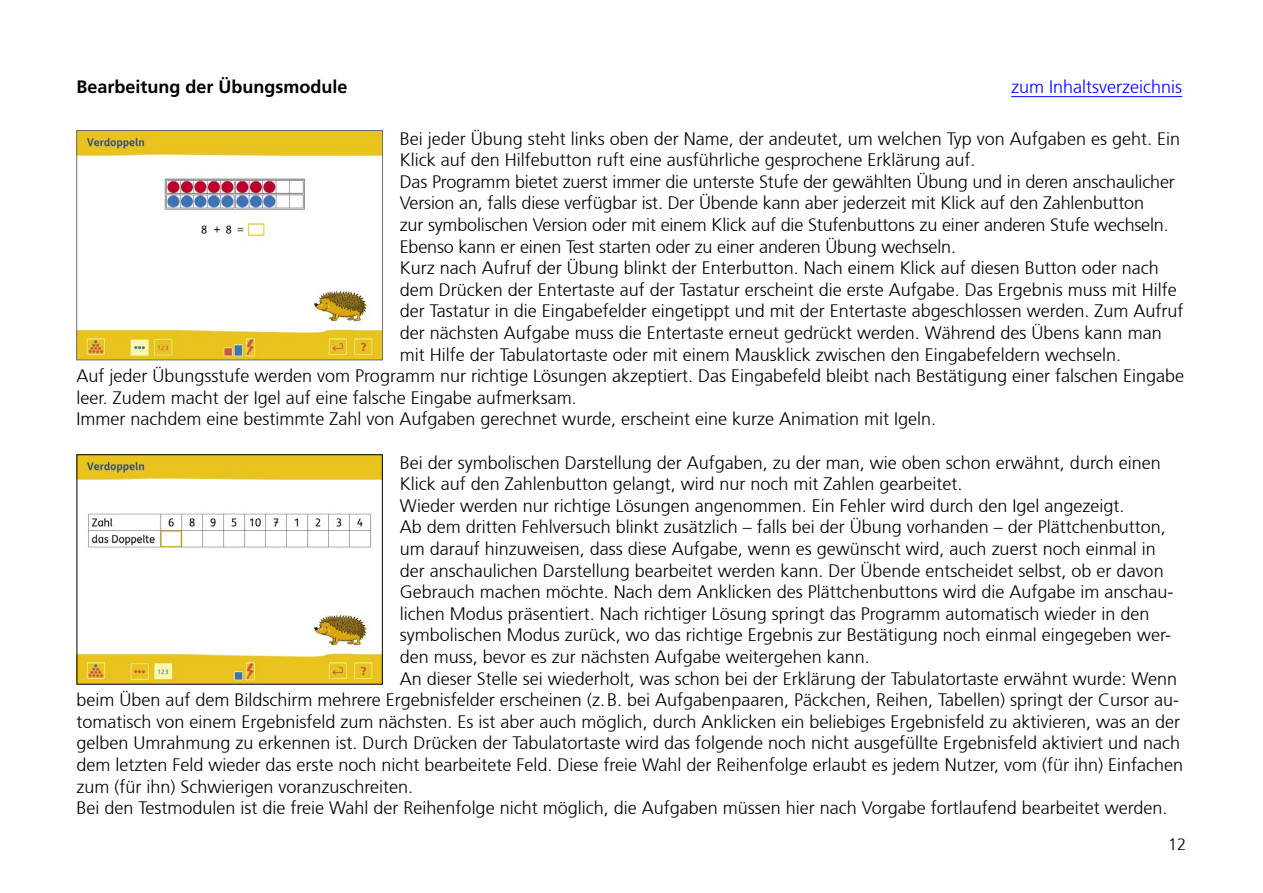
<style>
.page{position:relative;width:1263px;height:893px;background:#fff}
.page>*{position:absolute;margin:0;border:0;box-sizing:border-box;transform-origin:0 0}
.t1{font:300 18px "Frutiger 45";color:#000}
.t2{font:700 18px "Frutiger";color:#000}
.t3{font:300 18px "Frutiger 45";color:#00f}
.t4{font:300 16.5px "Frutiger 45";color:#000}
</style>
<div class="page">
<hr style="left:1011px;top:96px;width:171px;height:1px;background:#00f">
<img style="left:79px;top:132px;width:302px;height:226px">
<div style="left:77px;top:130px;width:306px;height:230px;border:1px solid #6d6e71"></div>
<img style="left:79px;top:456px;width:302px;height:227px">
<div style="left:77px;top:454px;width:306px;height:231px;border:1px solid #000"></div>
<p class="t2" style="left:77px;top:76px;width:273px">Bearbeitung der Übungsmodule</p>
<p class="t3" style="left:1011px;top:76px;width:172px">zum Inhaltsverzeichnis</p>
<p class="t1" style="left:400px;top:128px;width:782px">Bei jeder Übung steht links oben der Name, der andeutet, um welchen Typ von Aufgaben es geht. Ein</p>
<p class="t1" style="left:400px;top:150px;width:577px">Klick auf den Hilfebutton ruft eine ausführliche gesprochene Erklärung auf.</p>
<p class="t1" style="left:400px;top:171px;width:777px">Das Programm bietet zuerst immer die unterste Stufe der gewählten Übung und in deren anschaulicher</p>
<p class="t1" style="left:400px;top:193px;width:746px">Version an, falls diese verfügbar ist. Der Übende kann aber jederzeit mit Klick auf den Zahlenbutton</p>
<p class="t1" style="left:400px;top:215px;width:770px">zur symbolischen Version oder mit einem Klick auf die Stufenbuttons zu einer anderen Stufe wechseln.</p>
<p class="t1" style="left:400px;top:236px;width:558px">Ebenso kann er einen Test starten oder zu einer anderen Übung wechseln.</p>
<p class="t1" style="left:400px;top:258px;width:761px">Kurz nach Aufruf der Übung blinkt der Enterbutton. Nach einem Klick auf diesen Button oder nach</p>
<p class="t1" style="left:400px;top:279px;width:779px">dem Drücken der Entertaste auf der Tastatur erscheint die erste Aufgabe. Das Ergebnis muss mit Hilfe</p>
<p class="t1" style="left:400px;top:301px;width:785px">der Tastatur in die Eingabefelder eingetippt und mit der Entertaste abgeschlossen werden. Zum Aufruf</p>
<p class="t1" style="left:400px;top:323px;width:763px">der nächsten Aufgabe muss die Entertaste erneut gedrückt werden. Während des Übens kann man</p>
<p class="t1" style="left:400px;top:344px;width:723px">mit Hilfe der Tabulatortaste oder mit einem Mausklick zwischen den Eingabefeldern wechseln.</p>
<p class="t1" style="left:77px;top:366px;width:1109px">Auf jeder Übungsstufe werden vom Programm nur richtige Lösungen akzeptiert. Das Eingabefeld bleibt nach Bestätigung einer falschen Eingabe</p>
<p class="t1" style="left:77px;top:387px;width:502px">leer. Zudem macht der Igel auf eine falsche Eingabe aufmerksam.</p>
<p class="t1" style="left:77px;top:409px;width:861px">Immer nachdem eine bestimmte Zahl von Aufgaben gerechnet wurde, erscheint eine kurze Animation mit Igeln.</p>
<p class="t1" style="left:400px;top:452px;width:762px">Bei der symbolischen Darstellung der Aufgaben, zu der man, wie oben schon erwähnt, durch einen</p>
<p class="t1" style="left:400px;top:474px;width:564px">Klick auf den Zahlenbutton gelangt, wird nur noch mit Zahlen gearbeitet.</p>
<p class="t1" style="left:400px;top:495px;width:726px">Wieder werden nur richtige Lösungen angenommen. Ein Fehler wird durch den Igel angezeigt.</p>
<p class="t1" style="left:400px;top:517px;width:768px">Ab dem dritten Fehlversuch blinkt zusätzlich – falls bei der Übung vorhanden – der Plättchenbutton,</p>
<p class="t1" style="left:400px;top:539px;width:757px">um darauf hinzuweisen, dass diese Aufgabe, wenn es gewünscht wird, auch zuerst noch einmal in</p>
<p class="t1" style="left:400px;top:560px;width:765px">der anschaulichen Darstellung bearbeitet werden kann. Der Übende entscheidet selbst, ob er davon</p>
<p class="t1" style="left:400px;top:582px;width:775px">Gebrauch machen möchte. Nach dem Anklicken des Plättchenbuttons wird die Aufgabe im anschau-</p>
<p class="t1" style="left:400px;top:603px;width:751px">lichen Modus präsentiert. Nach richtiger Lösung springt das Programm automatisch wieder in den</p>
<p class="t1" style="left:400px;top:625px;width:773px">symbolischen Modus zurück, wo das richtige Ergebnis zur Bestätigung noch einmal eingegeben wer-</p>
<p class="t1" style="left:400px;top:647px;width:472px">den muss, bevor es zur nächsten Aufgabe weitergehen kann.</p>
<p class="t1" style="left:400px;top:668px;width:779px">An dieser Stelle sei wiederholt, was schon bei der Erklärung der Tabulatortaste erwähnt wurde: Wenn</p>
<p class="t1" style="left:77px;top:690px;width:1104px">beim Üben auf dem Bildschirm mehrere Ergebnisfelder erscheinen (z.B. bei Aufgabenpaaren, Päckchen, Reihen, Tabellen) springt der Cursor au-</p>
<p class="t1" style="left:77px;top:711px;width:1105px">tomatisch von einem Ergebnisfeld zum nächsten. Es ist aber auch möglich, durch Anklicken ein beliebiges Ergebnisfeld zu aktivieren, was an der</p>
<p class="t1" style="left:77px;top:733px;width:1105px">gelben Umrahmung zu erkennen ist. Durch Drücken der Tabulatortaste wird das folgende noch nicht ausgefüllte Ergebnisfeld aktiviert und nach</p>
<p class="t1" style="left:77px;top:755px;width:1108px">dem letzten Feld wieder das erste noch nicht bearbeitete Feld. Diese freie Wahl der Reihenfolge erlaubt es jedem Nutzer, vom (für ihn) Einfachen</p>
<p class="t1" style="left:77px;top:776px;width:338px">zum (für ihn) Schwierigen voranzuschreiten.</p>
<p class="t1" style="left:77px;top:798px;width:1092px">Bei den Testmodulen ist die freie Wahl der Reihenfolge nicht möglich, die Aufgaben müssen hier nach Vorgabe fortlaufend bearbeitet werden.</p>
<p class="t4" style="left:1168px;top:835px;width:20px">12</p>
</div>
